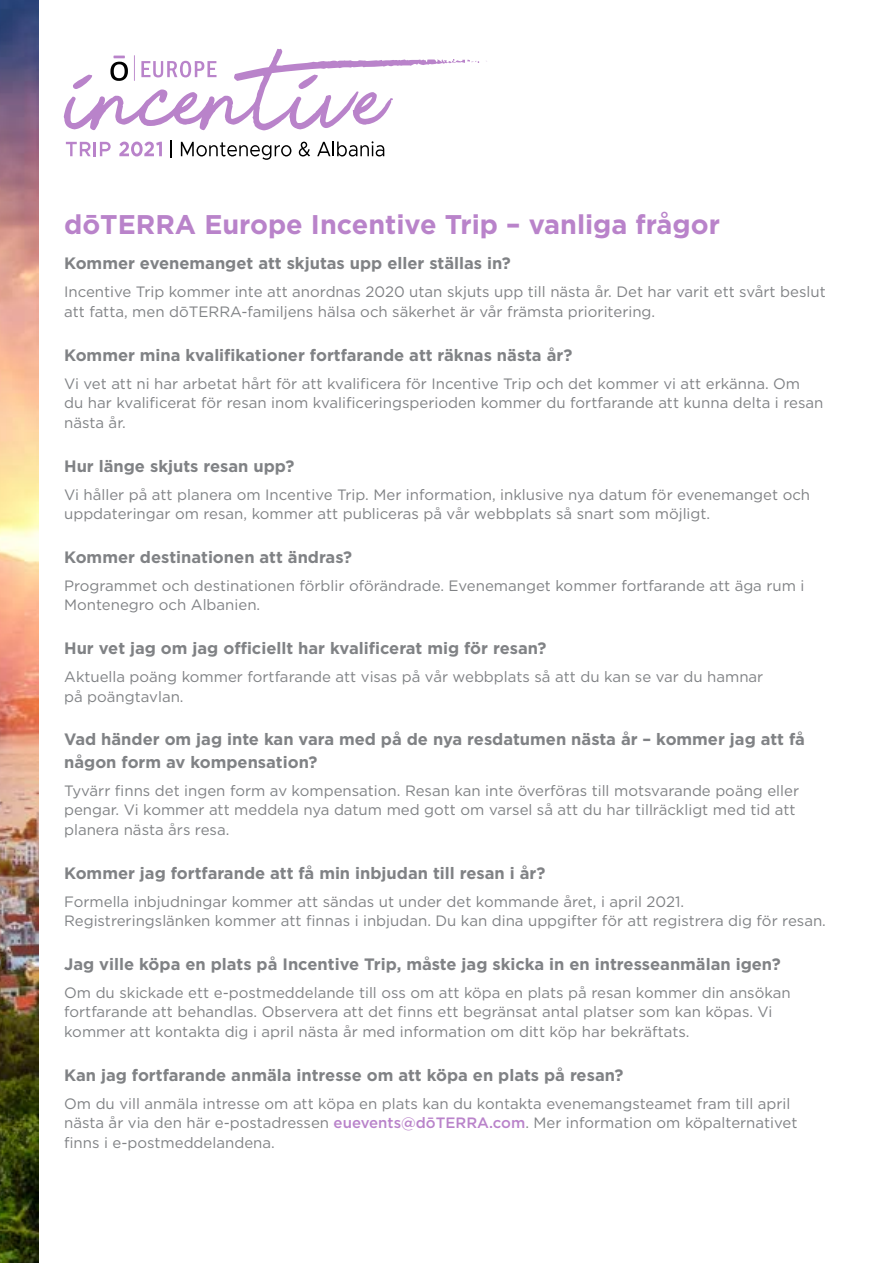
<style>
.page{position:relative;width:893px;height:1263px;background:#fff}
.page>*{position:absolute;margin:0;border:0;box-sizing:border-box;transform-origin:0 0}
.t1{font:700 27px "Gotham";color:#b983ca}
.t2{font:700 16.5px/22.5px "Gotham";color:#808285}
.t3{font:15px/19.5px "Gotham";color:#808285}
.s1{font-weight:500;color:#b983ca}
</style>
<div class="page">
<img style="left:0;top:0;width:38px;height:1263px">
<svg style="left:64px;top:49px;width:423px;height:81px"></svg>
<svg style="left:66px;top:142px;width:45px;height:14px"></svg>
<svg style="left:170px;top:141px;width:1px;height:17px"></svg>
<svg style="left:181px;top:142px;width:110px;height:18px"></svg>
<svg style="left:299px;top:142px;width:11px;height:14px"></svg>
<svg style="left:317px;top:141px;width:67px;height:15px"></svg>
<svg style="left:119px;top:142px;width:43px;height:14px"></svg>
<h1 class="t1" style="left:64px;top:207px;width:657px">dōTERRA Europe Incentive Trip – vanliga frågor</h1>
<p class="t2" style="left:64px;top:252px;width:448px">Kommer evenemanget att skjutas upp eller ställas in?</p>
<p class="t3" style="left:64px;top:282px;width:763px">Incentive Trip kommer inte att anordnas 2020 utan skjuts upp till nästa år. Det har varit ett svårt beslut att fatta, men dōTERRA-familjens hälsa och säkerhet är vår främsta prioritering.</p>
<p class="t2" style="left:64px;top:344px;width:510px">Kommer mina kvalifikationer fortfarande att räknas nästa år?</p>
<p class="t3" style="left:64px;top:373px;width:761px">Vi vet att ni har arbetat hårt för att kvalificera för Incentive Trip och det kommer vi att erkänna. Om<br>du har kvalificerat för resan inom kvalificeringsperioden kommer du fortfarande att kunna delta i resan nästa år.</p>
<p class="t2" style="left:64px;top:454px;width:232px">Hur länge skjuts resan upp?</p>
<p class="t3" style="left:64px;top:484px;width:747px">Vi håller på att planera om Incentive Trip. Mer information, inklusive nya datum för evenemanget och uppdateringar om resan, kommer att publiceras på vår webbplats så snart som möjligt.</p>
<p class="t2" style="left:64px;top:546px;width:289px">Kommer destinationen att ändras?</p>
<p class="t3" style="left:64px;top:575px;width:742px">Programmet och destinationen förblir oförändrade. Evenemanget kommer fortfarande att äga rum i<br>Montenegro och Albanien.</p>
<p class="t2" style="left:64px;top:637px;width:484px">Hur vet jag om jag officiellt har kvalificerat mig för resan?</p>
<p class="t3" style="left:64px;top:667px;width:701px">Aktuella poäng kommer fortfarande att visas på vår webbplats så att du kan se var du hamnar på poängtavlan.</p>
<p class="t2" style="left:64px;top:728px;width:742px">Vad händer om jag inte kan vara med på de nya resdatumen nästa år – kommer jag att få någon form av kompensation?</p>
<p class="t3" style="left:64px;top:780px;width:736px">Tyvärr finns det ingen form av kompensation. Resan kan inte överföras till motsvarande poäng eller pengar. Vi kommer att meddela nya datum med gott om varsel så att du har tillräckligt med tid att planera nästa års resa.</p>
<p class="t2" style="left:64px;top:861px;width:483px">Kommer jag fortfarande att få min inbjudan till resan i år?</p>
<p class="t3" style="left:64px;top:891px;width:763px">Formella inbjudningar kommer att sändas ut under det kommande året, i april 2021.<br>Registreringslänken kommer att finnas i inbjudan. Du kan dina uppgifter för att registrera dig för resan.</p>
<p class="t2" style="left:64px;top:953px;width:718px">Jag ville köpa en plats på Incentive Trip, måste jag skicka in en intresseanmälan igen?</p>
<p class="t3" style="left:64px;top:982px;width:728px">Om du skickade ett e-postmeddelande till oss om att köpa en plats på resan kommer din ansökan fortfarande att behandlas. Observera att det finns ett begränsat antal platser som kan köpas. Vi kommer att kontakta dig i april nästa år med information om ditt köp har bekräftats.</p>
<p class="t2" style="left:64px;top:1063px;width:561px">Kan jag fortfarande anmäla intresse om att köpa en plats på resan?</p>
<p class="t3" style="left:64px;top:1093px;width:735px">Om du vill anmäla intresse om att köpa en plats kan du kontakta evenemangsteamet fram till april nästa år via den här e-postadressen <span class="s1">euevents@dōTERRA.com</span>. Mer information om köpalternativet finns i e-postmeddelandena.</p>
</div>
